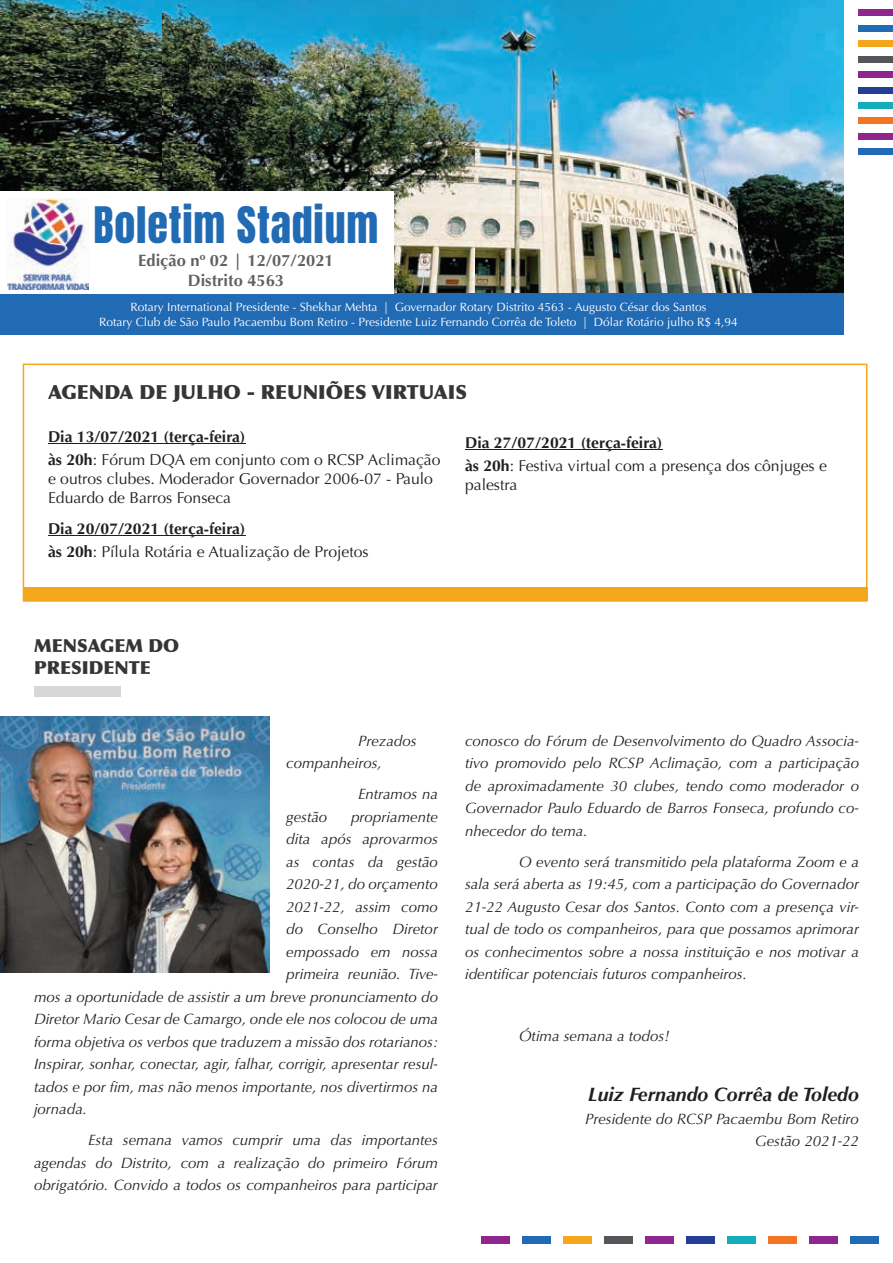
<style>
.page{position:relative;width:893px;height:1263px;background:#fff}
.page>*{position:absolute;margin:0;border:0;box-sizing:border-box;transform-origin:0 0}
.t1{font:42px "Anton";letter-spacing:.02em;color:#216ab4}
.t2{font:900 19.5px "Optima";color:#363536}
.t3{font:italic 700 19.5px "Optima";color:#231f20}
.t4{font:900 18px/21.6px "Optima";color:#363536}
.t5{font:700 16.5px/19.8px "Optima";color:#616164;text-align:center}
.t6{font:15.75px/23.1px "Optima";color:#231f20}
.t7{font:italic 15px/22.5px "Optima";color:#231f20;text-align:justify}
.t8{font:12px/14.4px "Optima";color:#fff;text-align:center}
.s1{font-weight:700}
</style>
<div class="page">
<img style="left:161px;top:0;width:315px;height:195px">
<img style="left:476px;top:0;width:368px;height:293px">
<img style="left:394px;top:195px;width:82px;height:98px">
<img style="left:0;top:0;width:138px;height:191px">
<img style="left:138px;top:0;width:23px;height:191px">
<div style="left:0;top:293px;width:844px;height:41px;background:#216ab4"></div>
<div style="left:0;top:192px;width:394px;height:102px;background:#fff"></div>
<svg style="left:23px;top:364px;width:844px;height:238px"></svg>
<hr style="left:48px;top:443px;width:197px;height:1px;background:#231f20">
<hr style="left:48px;top:535px;width:197px;height:1px;background:#231f20">
<div style="left:859px;top:25px;width:34px;height:7px;background:#216ab4"></div>
<div style="left:859px;top:9px;width:34px;height:7px;background:#8d278f"></div>
<div style="left:859px;top:40px;width:34px;height:7px;background:#f4a71d"></div>
<div style="left:859px;top:56px;width:34px;height:7px;background:#54565a"></div>
<div style="left:859px;top:71px;width:34px;height:7px;background:#8d278f"></div>
<div style="left:859px;top:87px;width:34px;height:7px;background:#233e95"></div>
<div style="left:859px;top:148px;width:34px;height:7px;background:#216ab4"></div>
<div style="left:859px;top:102px;width:34px;height:7px;background:#15adba"></div>
<div style="left:859px;top:117px;width:34px;height:7px;background:#f47521"></div>
<div style="left:859px;top:133px;width:34px;height:7px;background:#8d278f"></div>
<hr style="left:465px;top:449px;width:197px;height:1px;background:#231f20">
<img style="left:1px;top:716px;width:268px;height:256px">
<div style="left:35px;top:686px;width:86px;height:10px;background:#d6d7d8"></div>
<div style="left:24px;top:587px;width:843px;height:13px;background:#f4a71d"></div>
<div style="left:522px;top:1236px;width:29px;height:7px;background:#216ab4"></div>
<div style="left:481px;top:1236px;width:29px;height:7px;background:#8d278f"></div>
<div style="left:563px;top:1236px;width:29px;height:7px;background:#f4a71d"></div>
<div style="left:604px;top:1236px;width:29px;height:7px;background:#54565a"></div>
<div style="left:645px;top:1236px;width:29px;height:7px;background:#8d278f"></div>
<div style="left:686px;top:1236px;width:29px;height:7px;background:#233e95"></div>
<div style="left:850px;top:1236px;width:29px;height:7px;background:#216ab4"></div>
<div style="left:727px;top:1236px;width:29px;height:7px;background:#15adba"></div>
<div style="left:768px;top:1236px;width:29px;height:7px;background:#f47521"></div>
<div style="left:809px;top:1236px;width:29px;height:7px;background:#8d278f"></div>
<img style="left:8px;top:198px;width:80px;height:92px">
<h1 class="t1" style="left:94px;top:204px;width:286px">Boletim Stadium</h1>
<p class="t5" style="left:138px;top:251px;width:197px">Edição nº 02 | 12/07/2021<br>Distrito 4563</p>
<p class="t8" style="left:99px;top:300px;width:640px">Rotary International Presidente - Shekhar Mehta | Governador Rotary Distrito 4563 - Augusto César dos Santos<br>Rotary Club de São Paulo Pacaembu Bom Retiro - Presidente Luiz Fernando Corrêa de Toleto | Dólar Rotário julho R$ 4,94</p>
<h2 class="t2" style="left:48px;top:380px;width:420px">AGENDA DE JULHO - REUNIÕES VIRTUAIS</h2>
<p class="t6" style="left:465px;top:431px;width:363px"><span class="s1">Dia 27/07/2021 (terça-feira)<br>às 20h</span>: Festiva virtual com a presença dos cônjuges e</p>
<p class="t6" style="left:465px;top:473px;width:54px">palestra</p>
<p class="t6" style="left:48px;top:425px;width:394px"><span class="s1">Dia 13/07/2021 (terça-feira)<br>às 20h</span>: Fórum DQA em conjunto com o RCSP Aclimação</p>
<p class="t6" style="left:48px;top:469px;width:386px;line-height:18.9px">e outros clubes. Moderador Governador 2006-07 - Paulo<br>Eduardo de Barros Fonseca</p>
<p class="t6" style="left:48px;top:518px;width:322px"><span class="s1">Dia 20/07/2021 (terça-feira)<br>às 20h</span>: Pílula Rotária e Atualização de Projetos</p>
<p class="t4" style="left:34px;top:635px;width:147px">MENSAGEM DO<br>PRESIDENTE</p>
<p class="t7" style="left:286px;top:729px;width:132px;text-indent:72px">Prezados companheiros,</p>
<p class="t7" style="left:358px;top:783px;width:81px">Entramos na</p>
<p class="t7" style="left:286px;top:805px;width:43px">gestão</p>
<p class="t7" style="left:351px;top:805px;width:88px">propriamente</p>
<p class="t7" style="left:286px;top:828px;width:153px">dita após aprovarmos</p>
<p class="t7" style="left:286px;top:850px;width:153px">as contas da gestão</p>
<p class="t7" style="left:286px;top:873px;width:153px">2020-21, do orçamento</p>
<p class="t7" style="left:286px;top:895px;width:153px">2021-22, assim como</p>
<p class="t7" style="left:286px;top:918px;width:153px">do Conselho Diretor</p>
<p class="t7" style="left:286px;top:940px;width:153px">empossado em nossa</p>
<p class="t7" style="left:286px;top:963px;width:153px">primeira reunião. Tive-</p>
<p class="t7" style="left:34px;top:985px;width:405px">mos a oportunidade de assistir a um breve pronunciamento do</p>
<p class="t7" style="left:34px;top:1008px;width:405px">Diretor Mario Cesar de Camargo, onde ele nos colocou de uma</p>
<p class="t7" style="left:34px;top:1030px;width:405px">forma objetiva os verbos que traduzem a missão dos rotarianos:</p>
<p class="t7" style="left:34px;top:1053px;width:405px">Inspirar, sonhar, conectar, agir, falhar, corrigir, apresentar resul-</p>
<p class="t7" style="left:34px;top:1075px;width:405px">tados e por fim, mas não menos importante, nos divertirmos na</p>
<p class="t7" style="left:34px;top:1098px;width:55px">jornada.</p>
<p class="t7" style="left:34px;top:1129px;width:405px;text-indent:54px">Esta semana vamos cumprir uma das importantes agendas do Distrito, com a realização do primeiro Fórum obrigatório. Convido a todos os companheiros para participar</p>
<p class="t7" style="left:465px;top:729px;width:395px">conosco do Fórum de Desenvolvimento do Quadro Associa&shy;tivo promovido pelo RCSP Aclimação, com a participação de aproximadamente 30 clubes, tendo como moderador o Governador Paulo Eduardo de Barros Fonseca, profundo co&shy;nhecedor do tema.</p>
<p class="t7" style="left:465px;top:850px;width:395px;text-indent:54px">O evento será transmitido pela plataforma Zoom e a sala será aberta as 19:45, com a participação do Governador 21-22 Augusto Cesar dos Santos. Conto com a presença vir&shy;tual de todo os companheiros, para que possamos aprimorar os conhecimentos sobre a nossa instituição e nos motivar a identificar potenciais futuros companheiros.</p>
<p class="t7" style="left:519px;top:1025px;width:152px">Ótima semana a todos!</p>
<h2 class="t3" style="left:588px;top:1083px;width:273px">Luiz Fernando Corrêa de Toledo</h2>
<p class="t7" style="left:585px;top:1107px;width:275px;text-align:right">Presidente do RCSP Pacaembu Bom Retiro<br>Gestão 2021-22</p>
</div>
